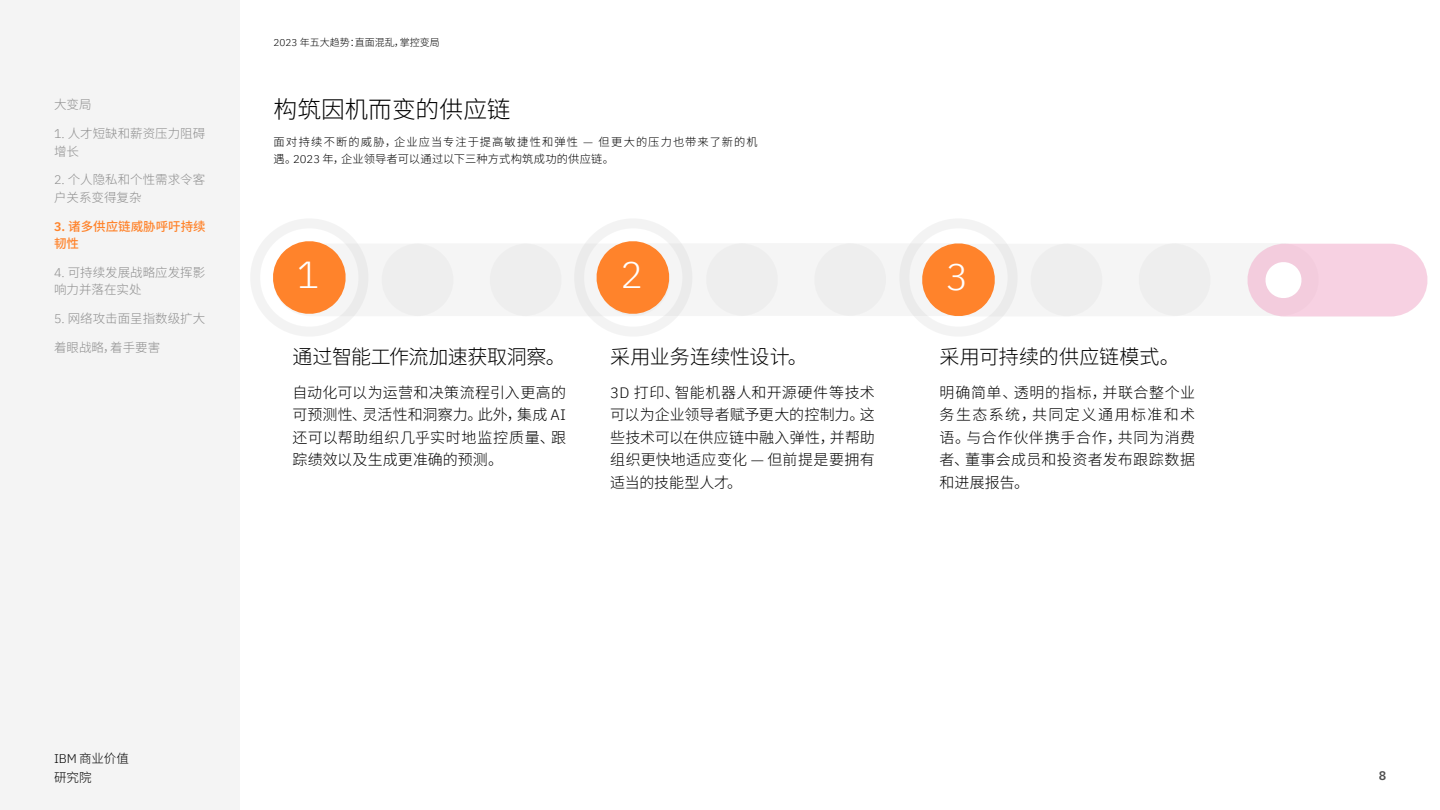
<style>
.page{position:relative;width:1440px;height:810px;background:#fff}
.page>*{position:absolute;margin:0;border:0;box-sizing:border-box;transform-origin:0 0}
.Head_1__24_30{font:300 37.5px "IBM Plex Sans";color:#fff}
.Head_2__19pt{font:300 23.75px "Noto Sans CJ Ksc";color:#000}
.key_take_away_head{font:300 20px "Noto Sans CJ Ksc";letter-spacing:-.01em;color:#000}
.Key_takeaway_12_18{font:300 15px/22.5px "Noto Sans CJ Ksc";letter-spacing:.02em;color:#000;text-align:justify}
.t1{font:300 12.5px/17.5px "Noto Sans CJ Ksc";color:#8d8d8d}
.Content_menu{font:500 12.5px/17.5px "Noto Sans CJ Ksc";color:#ff832b}
.t2{font:300 12.5px/18.8px "Noto Sans CJ Ksc";color:#000}
.t3{font:600 12.5px "IBM Plex Sans";color:#000}
.Body_Reg__9_13_5{font:300 11.25px/16.9px "Noto Sans CJ Ksc";letter-spacing:.085em;color:#000}
.t4{font:300 10px "Noto Sans CJ Ksc";color:#000}
.s1{font-family:"IBM Plex Sans"}
.s2{font-family:"IBM Plex Sans";font-weight:600}
</style>
<div class="page">
<div style="left:0;top:0;width:239px;height:810px;background:#f4f4f4"></div>
<div style="left:250px;top:218px;width:118px;height:119px;border:10px solid #c6c6c6;border-radius:50%"></div>
<div style="left:574px;top:218px;width:118px;height:119px;border:10px solid #c6c6c6;border-radius:50%"></div>
<div style="left:899px;top:218px;width:119px;height:119px;border:10px solid #c6c6c6;border-radius:50%"></div>
<svg style="left:269px;top:238px;width:1159px;height:82px"></svg>
<p class="t1" style="left:54px;top:96px;width:39px">大变局</p>
<p class="t1" style="left:54px;top:125px;width:153px"><span class="s1">1.</span> 人才短缺和薪资压力阻碍增长</p>
<p class="t1" style="left:54px;top:171px;width:153px"><span class="s1">2.</span> 个人隐私和个性需求令客户关系变得复杂</p>
<p class="Content_menu" style="left:54px;top:218px;width:153px"><span class="s2">3.</span> 诸多供应链威胁呼吁持续韧性</p>
<p class="t1" style="left:54px;top:264px;width:153px"><span class="s1">4.</span> 可持续发展战略应发挥影响力并落在实处</p>
<p class="t1" style="left:54px;top:310px;width:153px"><span class="s1">5.</span> 网络攻击面呈指数级扩大</p>
<p class="t1" style="left:54px;top:339px;width:108px">着眼战略，着手要害</p>
<p class="t4" style="left:274px;top:36px;width:168px"><span class="s1">2023</span> 年五大趋势：直面混乱，掌控变局</p>
<p class="Head_2__19pt" style="left:274px;top:96px;width:239px">构筑因机而变的供应链</p>
<p class="Body_Reg__9_13_5" style="left:274px;top:134px;width:486px">面对持续不断的威胁，企业应当专注于提高敏捷性和弹性 — 但更大的压力也带来了新的机遇。<span class="s1">2023</span> 年，企业领导者可以通过以下三种方式构筑成功的供应链。</p>
<p class="Head_1__24_30" style="left:297px;top:246px;width:24px">1</p>
<p class="Head_1__24_30" style="left:620px;top:246px;width:24px">2</p>
<p class="Head_1__24_30" style="left:946px;top:249px;width:24px">3</p>
<p class="key_take_away_head" style="left:292px;top:345px;width:275px">通过智能工作流加速获取洞察。</p>
<p class="Key_takeaway_12_18" style="left:292px;top:381px;width:275px">自动化可以为运营和决策流程引入更高的可预测性、灵活性和洞察力。此外，集成 <span class="s1">AI</span>还可以帮助组织几乎实时地监控质量、跟踪绩效以及生成更准确的预测。</p>
<p class="key_take_away_head" style="left:610px;top:345px;width:199px">采用业务连续性设计。</p>
<p class="Key_takeaway_12_18" style="left:610px;top:381px;width:266px"><span class="s1">3D</span> 打印、智能机器人和开源硬件等技术可以为企业领导者赋予更大的控制力。这些技术可以在供应链中融入弹性，并帮助组织更快地适应变化 — 但前提是要拥有适当的技能型人才。</p>
<p class="key_take_away_head" style="left:940px;top:345px;width:242px">采用可持续的供应链模式。</p>
<p class="Key_takeaway_12_18" style="left:940px;top:381px;width:257px">明确简单、透明的指标，并联合整个业务生态系统，共同定义通用标准和术语。与合作伙伴携手合作，共同为消费者、董事会成员和投资者发布跟踪数据和进展报告。</p>
<p class="t2" style="left:54px;top:749px;width:77px"><span class="s1">IBM</span> 商业价值研究院</p>
<p class="t3" style="left:1379px;top:766px;width:9px">8</p>
</div>
